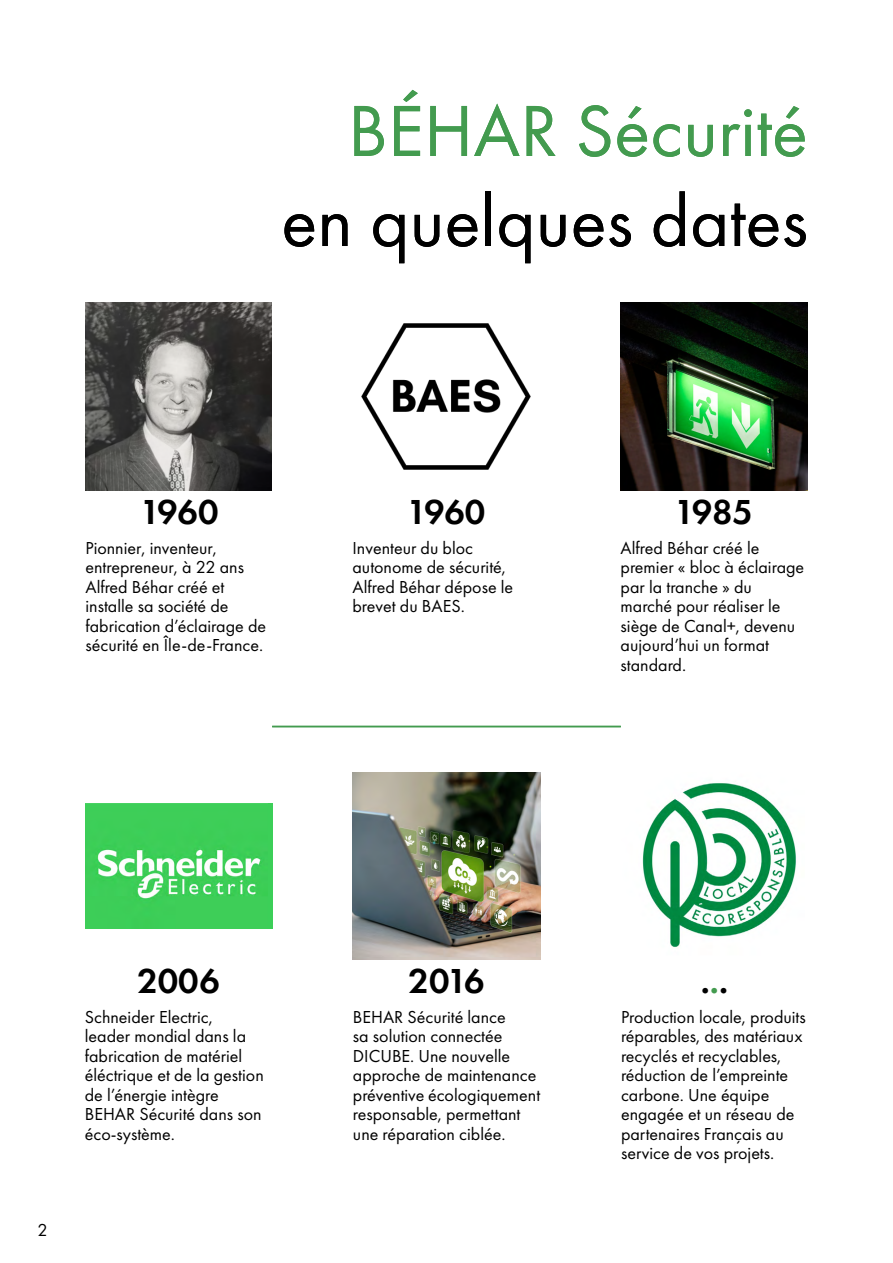
<style>
.page{position:relative;width:893px;height:1263px;background:#fff}
.page>*{position:absolute;margin:0;border:0;box-sizing:border-box;transform-origin:0 0}
.t1{font:75px "Futura PT";color:#000}
.t2{font:75px "Futura PT";color:#439b4f}
.t3{font:600 36px "Futura PT";color:#000}
.t4{font:18px/19.5px "Futura PT";color:#000}
.s1{color:#439b4f}
</style>
<div class="page">
<img style="left:85px;top:303px;width:187px;height:187px">
<img style="left:642px;top:783px;width:154px;height:165px">
<img style="left:361px;top:323px;width:170px;height:147px">
<img style="left:353px;top:773px;width:187px;height:186px">
<img style="left:85px;top:803px;width:187px;height:125px">
<img style="left:620px;top:303px;width:188px;height:187px">
<hr style="left:272px;top:726px;width:349px;height:1px;background:#439b4f">
<p class="t2" style="left:348px;top:87px;width:461px">BÉHAR Sécurité</p>
<p class="t1" style="left:281px;top:177px;width:528px">en quelques dates</p>
<p class="t3" style="left:140px;top:489px;width:80px">1960</p>
<p class="t3" style="left:407px;top:489px;width:80px">1960</p>
<p class="t4" style="left:85px;top:538px;width:182px">Pionnier, inventeur, entrepreneur, à 22 ans<br>Alfred Béhar créé et installe sa société de fabrication d’éclairage de sécurité en Île-de-France.</p>
<p class="t4" style="left:352px;top:538px;width:155px">Inventeur du bloc autonome de sécurité,</p>
<p class="t4" style="left:352px;top:577px;width:162px">Alfred Béhar dépose le brevet du BAES.</p>
<p class="t3" style="left:675px;top:489px;width:80px">1985</p>
<p class="t4" style="left:621px;top:538px;width:185px">Alfred Béhar créé le premier « bloc à éclairage par la tranche » du marché pour réaliser le siège de Canal+, devenu aujourd’hui un format</p>
<p class="t4" style="left:621px;top:655px;width:67px">standard.</p>
<p class="t4" style="left:37px;top:1220px;width:12px">2</p>
<p class="t3" style="left:137px;top:958px;width:84px">2006</p>
<p class="t3" style="left:409px;top:958px;width:77px">2016</p>
<p class="t4" style="left:85px;top:1007px;width:180px">Schneider Electric,<br>leader mondial dans la fabrication de matériel éléctrique et de la gestion de l’énergie intègre<br>BEHAR Sécurité dans son éco-système.</p>
<p class="t4" style="left:353px;top:1007px;width:159px">BEHAR Sécurité lance sa solution connectée<br>DICUBE. Une nouvelle</p>
<p class="t4" style="left:353px;top:1065px;width:185px">approche de maintenance</p>
<p class="t4" style="left:353px;top:1085px;width:189px">préventive écologiquement responsable, permettant une réparation ciblée.</p>
<p class="t3" style="left:701px;top:958px;width:29px">.<span class="s1">.</span>.</p>
<p class="t4" style="left:621px;top:1007px;width:186px">Production locale, produits réparables, des matériaux recyclés et recyclables, réduction de l’empreinte carbone. Une équipe engagée et un réseau de partenaires Français au service de vos projets.</p>
</div>
